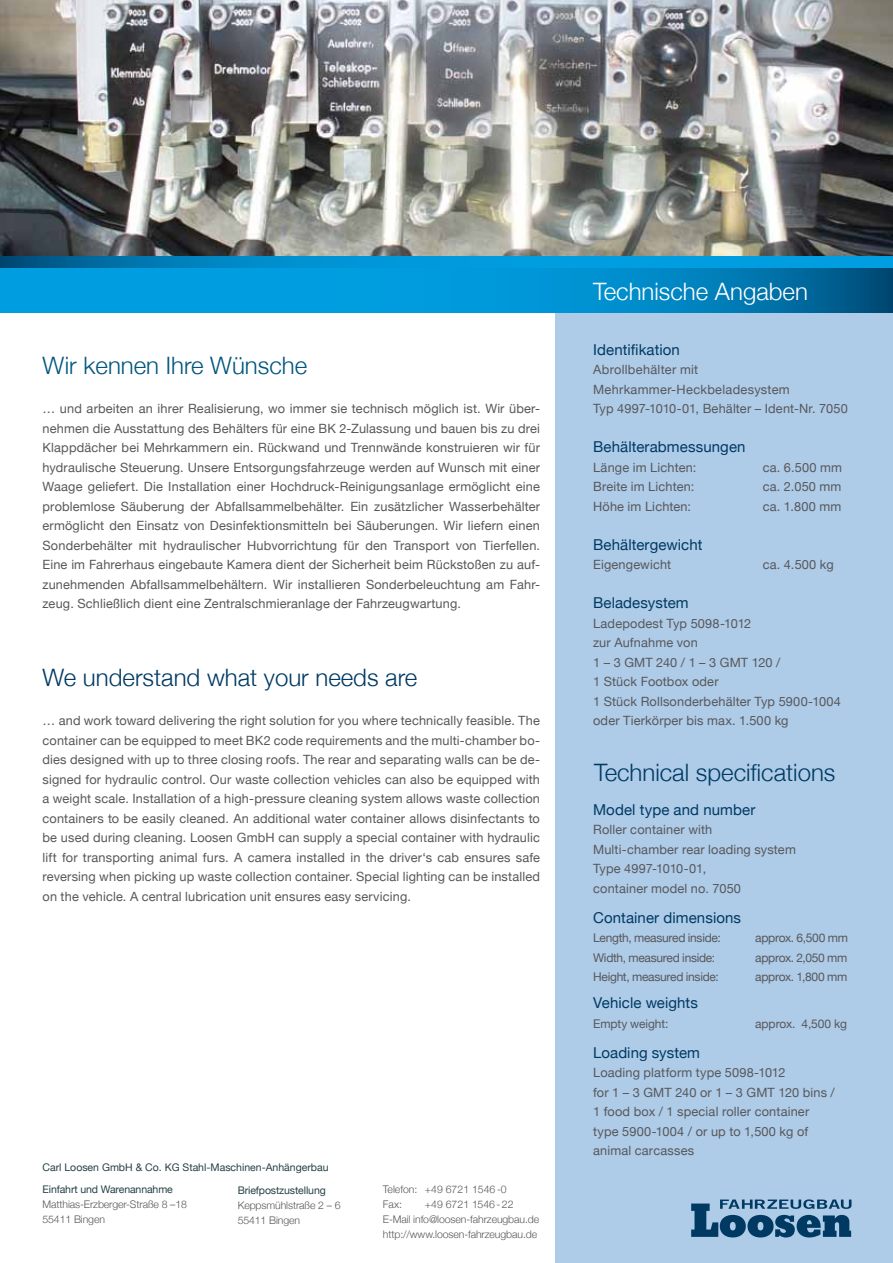
<style>
.page{position:relative;width:893px;height:1263px;background:#fff}
.page>*{position:absolute;margin:0;border:0;box-sizing:border-box;transform-origin:0 0}
.t1{font:300 24px "Helvetica Neue";color:#003a62}
.t2{font:300 24px "Helvetica Neue";color:#00567d}
.t3{font:300 24px "Helvetica Neue";color:#fff}
.t4{font:15px "Helvetica Neue";letter-spacing:.005em;color:#003a62}
.t5{font:12.75px/19.5px "Helvetica Neue";letter-spacing:.015em;color:#58585a}
.t6{font:12px "Helvetica Neue";letter-spacing:-.025em;color:#58585a}
.t7{font:12px "Helvetica Neue";letter-spacing:-.005em;color:#58585a}
.t8{font:300 10.5px/15px "Helvetica Neue";letter-spacing:-.01em;color:#58585a}
.t9{font:10.5px/22.2px "Helvetica Neue";letter-spacing:-.01em;color:#254146}
</style>
<div class="page">
<div style="left:556px;top:310px;width:337px;height:953px;background:#aecbe8"></div>
<img style="left:0;top:0;width:893px;height:256px">
<svg style="left:0;top:256px;width:893px;height:13px;background:#008ecc"></svg>
<svg style="left:0;top:269px;width:893px;height:44px;background:#008ecc"></svg>
<svg style="left:691px;top:1199px;width:160px;height:38px"></svg>
<h1 class="t2" style="left:43px;top:351px;width:266px">Wir kennen Ihre Wünsche</h1>
<p class="t5" style="left:43px;top:399px;width:499px;text-align:justify">… und arbeiten an ihrer Realisierung, wo immer sie technisch möglich ist. Wir über&shy;nehmen die Ausstattung des Behälters für eine BK 2-Zulassung und bauen bis zu drei Klappdächer bei Mehrkammern ein. Rückwand und Trennwände konstruieren wir für hydraulische Steuerung. Unsere Entsorgungsfahrzeuge werden auf Wunsch mit einer Waage geliefert. Die Installation einer Hochdruck-Reinigungsanlage ermöglicht eine problemlose Säuberung der Abfallsammelbehälter. Ein zusätzlicher Wasserbehälter ermöglicht den Einsatz von Desinfektionsmitteln bei Säuberungen. Wir liefern einen Sonderbehälter mit hydraulischer Hubvorrichtung für den Transport von Tierfellen.<br>Eine im Fahrerhaus eingebaute Kamera dient der Sicherheit beim Rückstoßen zu auf&shy;zunehmenden Abfallsammelbehältern. Wir installieren Sonderbeleuchtung am Fahr&shy;zeug. Schließlich dient eine Zentralschmieranlage der Fahrzeugwartung.</p>
<h1 class="t1" style="left:43px;top:663px;width:376px">We understand what your needs are</h1>
<p class="t5" style="left:43px;top:711px;width:499px;text-align:justify">… and work toward delivering the right solution for you where technically feasible. The container can be equipped to meet BK2 code requirements and the multi-chamber bo&shy;dies designed with up to three closing roofs. The rear and separating walls can be de&shy;signed for hydraulic control. Our waste collection vehicles can also be equipped with a weight scale. Installation of a high-pressure cleaning system allows waste collection containers to be easily cleaned. An additional water container allows disinfectants to be used during cleaning. Loosen GmbH can supply a special container with hydraulic lift for transporting animal furs. A camera installed in the driver‘s cab ensures safe reversing when picking up waste collection container. Special lighting can be installed on the vehicle. A central lubrication unit ensures easy servicing.</p>
<p class="t9" style="left:43px;top:1155px;width:288px">Carl Loosen GmbH &amp; Co. KG Stahl-Maschinen-Anhängerbau<br>Einfahrt und Warenannahme</p>
<p class="t8" style="left:43px;top:1196px;width:146px">Matthias-Erzberger-Straße 8 –18<br>55411 Bingen</p>
<p class="t9" style="left:238px;top:1179px;width:90px">Briefpostzustellung</p>
<p class="t8" style="left:238px;top:1197px;width:104px">Keppsmühlstraße 2 – 6<br>55411 Bingen</p>
<p class="t8" style="left:383px;top:1181px;width:125px">Telefon: +49 6721 1546 -0<br>Fax:</p>
<p class="t8" style="left:383px;top:1196px;width:158px;text-indent:42px">+49 6721 1546 - 22<br>E-Mail info@loosen-fahrzeugbau.de http://www.loosen-fahrzeugbau.de</p>
<h1 class="t3" style="left:593px;top:277px;width:216px">Technische Angaben</h1>
<p class="t4" style="left:593px;top:340px;width:88px">Identifikation</p>
<p class="t5" style="left:593px;top:360px;width:256px">Abrollbehälter mit<br>Mehrkammer-Heckbeladesystem<br>Typ 4997-1010-01, Behälter – Ident-Nr. 7050</p>
<p class="t4" style="left:593px;top:438px;width:154px">Behälterabmessungen</p>
<p class="t5" style="left:593px;top:457px;width:105px">Länge im Lichten:</p>
<p class="t5" style="left:763px;top:457px;width:81px">ca. 6.500 mm</p>
<p class="t5" style="left:593px;top:477px;width:103px">Breite im Lichten:</p>
<p class="t5" style="left:763px;top:477px;width:80px">ca. 2.050 mm</p>
<p class="t5" style="left:593px;top:496px;width:99px">Höhe im Lichten:</p>
<p class="t5" style="left:763px;top:496px;width:80px">ca. 1.800 mm</p>
<p class="t4" style="left:593px;top:535px;width:111px">Behältergewicht</p>
<p class="t5" style="left:593px;top:555px;width:80px">Eigengewicht</p>
<p class="t5" style="left:763px;top:555px;width:73px">ca. 4.500 kg</p>
<p class="t4" style="left:593px;top:594px;width:97px">Beladesystem</p>
<p class="t5" style="left:593px;top:613px;width:249px">Ladepodest Typ 5098-1012<br>zur Aufnahme von<br>1 – 3 GMT 240 / 1 – 3 GMT 120 /<br>1 Stück Footbox oder<br>1 Stück Rollsonderbehälter Typ 5900-1004 oder Tierkörper bis max. 1.500 kg</p>
<h1 class="t1" style="left:594px;top:758px;width:243px">Technical specifications</h1>
<p class="t4" style="left:593px;top:800px;width:164px">Model type and number</p>
<p class="t5" style="left:593px;top:820px;width:204px">Roller container with<br>Multi-chamber rear loading system<br>Type 4997-1010-01,<br>container model no. 7050</p>
<p class="t4" style="left:593px;top:908px;width:149px">Container dimensions</p>
<p class="t6" style="left:593px;top:931px;width:129px">Length, measured inside:</p>
<p class="t6" style="left:755px;top:931px;width:94px">approx. 6,500 mm</p>
<p class="t6" style="left:593px;top:950px;width:124px">Width, measured inside:</p>
<p class="t6" style="left:755px;top:950px;width:94px">approx. 2,050 mm</p>
<p class="t6" style="left:593px;top:970px;width:127px">Height, measured inside:</p>
<p class="t6" style="left:755px;top:970px;width:94px">approx. 1,800 mm</p>
<p class="t4" style="left:593px;top:994px;width:106px">Vehicle weights</p>
<p class="t7" style="left:593px;top:1016px;width:77px">Empty weight:</p>
<p class="t7" style="left:755px;top:1016px;width:93px">approx. 4,500 kg</p>
<p class="t4" style="left:593px;top:1043px;width:108px">Loading system</p>
<p class="t5" style="left:593px;top:1063px;width:243px">Loading platform type 5098-1012<br>for 1 – 3 GMT 240 or 1 – 3 GMT 120 bins /<br>1 food box / 1 special roller container type 5900-1004 / or up to 1,500 kg of animal carcasses</p>
</div>
